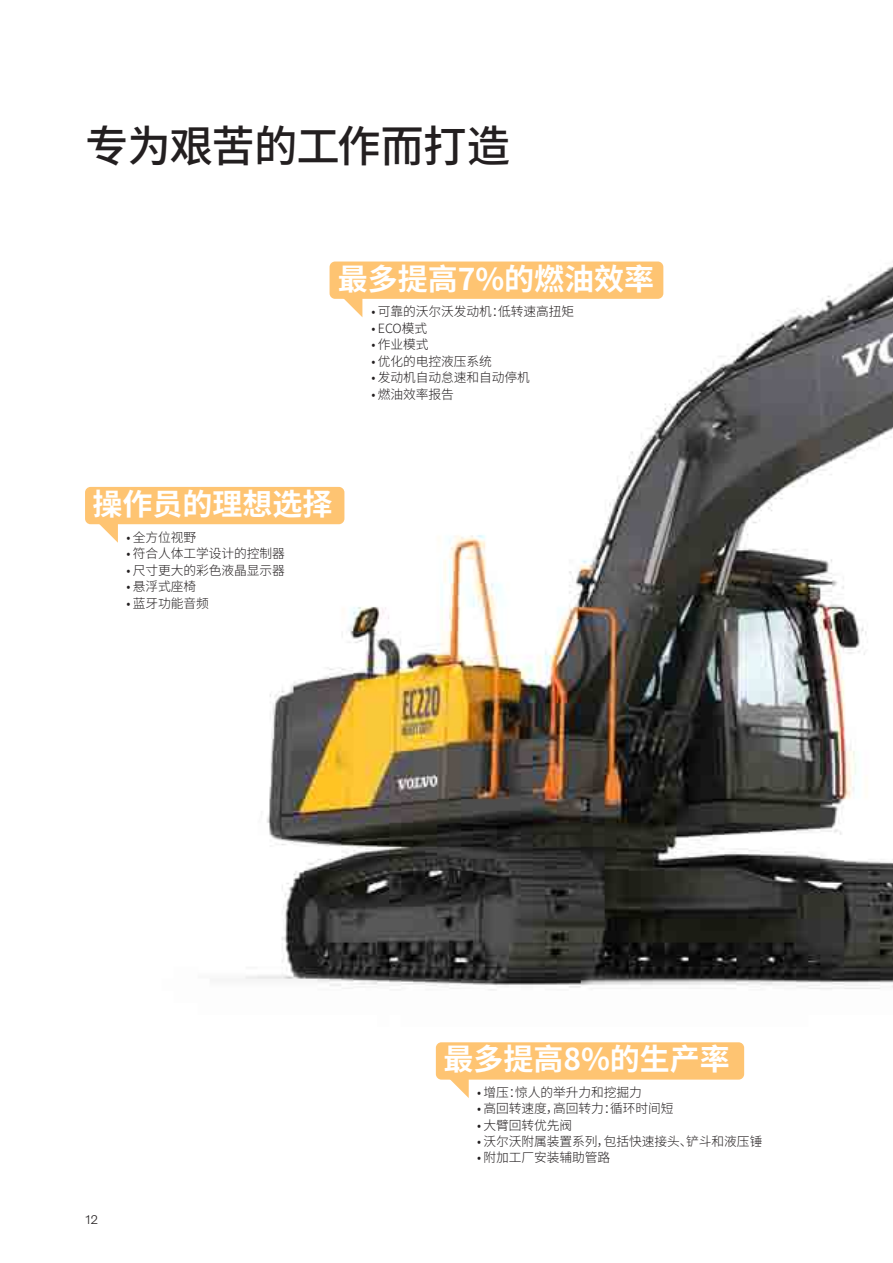
<style>
.page{position:relative;width:893px;height:1263px;background:#fff}
.page>*{position:absolute;margin:0;border:0;box-sizing:border-box;transform-origin:0 0}
.t1{font:500 43.5px "Source Han Sans CN";letter-spacing:-.025em;color:#231f20}
.t2{font:700 30px "Source Han Sans CN";color:#fff}
.t3{font:300 12.75px "Source Han Sans CN";letter-spacing:-.005em;color:#231f20}
.t4{font:300 12.75px "Volvo Novum";color:#231f20}
</style>
<div class="page">
<img style="left:102px;top:262px;width:791px;height:792px">
<div style="left:330px;top:261px;width:333px;height:38px;background:#fec472;border-radius:6px"></div>
<svg style="left:343px;top:298px;width:19px;height:19px"></svg>
<div style="left:85px;top:487px;width:259px;height:37px;background:#fec472;border-radius:6px"></div>
<svg style="left:98px;top:524px;width:20px;height:19px"></svg>
<div style="left:436px;top:1042px;width:308px;height:37px;background:#fec472;border-radius:6px"></div>
<svg style="left:449px;top:1079px;width:20px;height:19px"></svg>
<h1 class="t1" style="left:85px;top:122px;width:427px">专为艰苦的工作而打造</h1>
<h2 class="t2" style="left:338px;top:262px;width:318px">最多提高7%的燃油效率</h2>
<h2 class="t2" style="left:93px;top:487px;width:241px">操作员的理想选择</h2>
<p class="t3" style="left:126px;top:530px;width:71px">• 全方位视野</p>
<p class="t3" style="left:126px;top:546px;width:160px">• 符合人体工学设计的控制器</p>
<p class="t3" style="left:126px;top:563px;width:160px">• 尺寸更大的彩色液晶显示器</p>
<p class="t3" style="left:126px;top:579px;width:71px">• 悬浮式座椅</p>
<p class="t3" style="left:126px;top:596px;width:84px">• 蓝牙功能音频</p>
<p class="t3" style="left:371px;top:304px;width:204px">• 可靠的沃尔沃发动机：低转速高扭矩</p>
<p class="t3" style="left:371px;top:321px;width:57px">• ECO模式</p>
<p class="t3" style="left:371px;top:337px;width:59px">• 作业模式</p>
<p class="t3" style="left:371px;top:354px;width:122px">• 优化的电控液压系统</p>
<p class="t3" style="left:371px;top:370px;width:160px">• 发动机自动怠速和自动停机</p>
<p class="t3" style="left:371px;top:387px;width:84px">• 燃油效率报告</p>
<p class="t4" style="left:85px;top:1211px;width:15px">12</p>
<h2 class="t2" style="left:443px;top:1042px;width:288px">最多提高8%的生产率</h2>
<p class="t3" style="left:477px;top:1085px;width:166px">• 增压：惊人的举升力和挖掘力</p>
<p class="t3" style="left:477px;top:1101px;width:198px">• 高回转速度，高回转力：循环时间短</p>
<p class="t3" style="left:477px;top:1118px;width:97px">• 大臂回转优先阀</p>
<p class="t3" style="left:477px;top:1134px;width:287px">• 沃尔沃附属装置系列，包括快速接头、铲斗和液压锤</p>
<p class="t3" style="left:477px;top:1150px;width:135px">• 附加工厂安装辅助管路</p>
</div>
